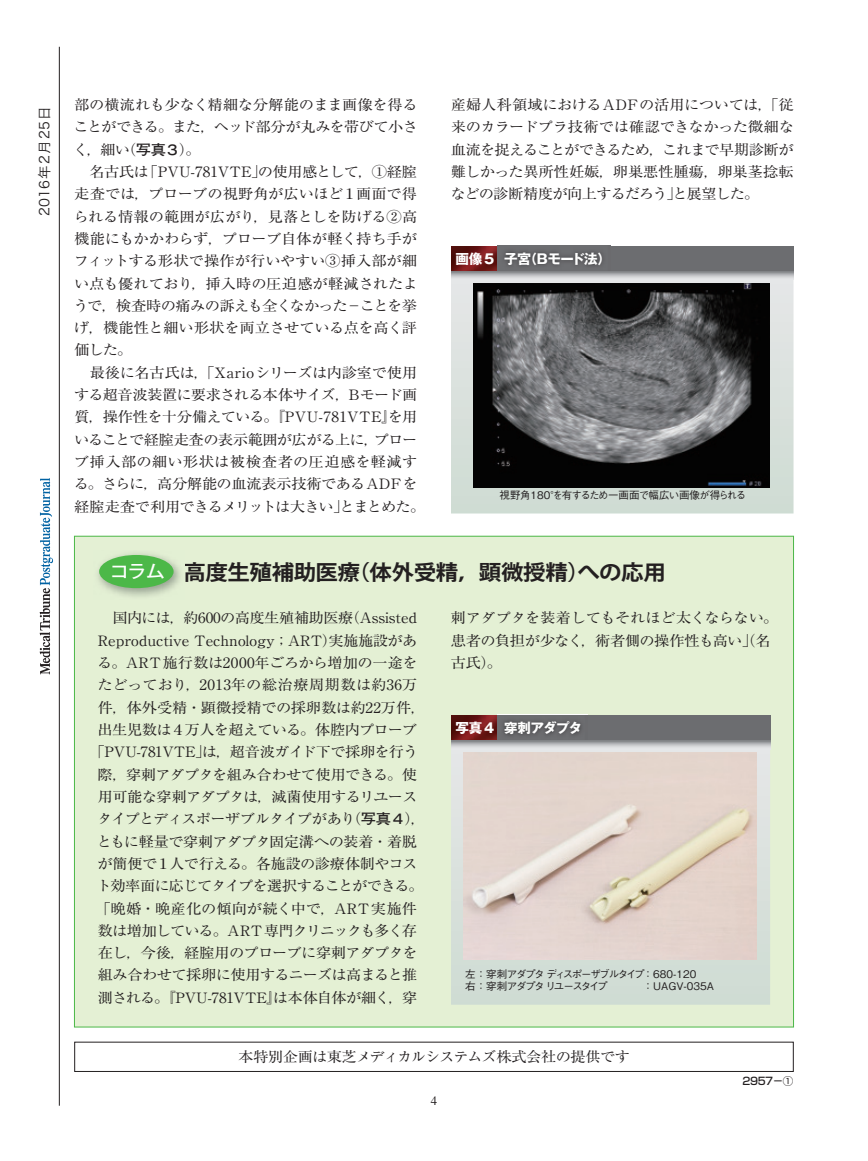
<style>
.page{position:relative;width:868px;height:1161px;background:#fff}
.page>*{position:absolute;margin:0;border:0;box-sizing:border-box;transform-origin:0 0}
.t1{font:21px "Koz Go Pro Bold 90 pv RKSJ H";letter-spacing:-.015em;color:#231f20;scale:1.07 1}
.t2{font:14.25px/22.4px "Ryumin Pro Regular 90 pv RKSJ H";letter-spacing:-.03em;color:#231f20;scale:1.07 1}
.t3{font:13.5px "Gothic MB101 Pro Bold 90 pv RKSJ H";letter-spacing:-.025em;color:#fff}
.t4{font:13.5px "Hira Kaku Pro W3 90 pv RKSJ H";letter-spacing:.085em;color:#231f20}
.t5{font:12.75px "Times";color:#231f20}
.t6{font:10.5px/12.6px "Gothic BBB Pro Medium 90 pv RKSJ H";letter-spacing:-.135em;color:#231f20}
.t7{font:10.5px "Gothic BBB Pro Medium 90 pv RKSJ H";letter-spacing:-.075em;color:#231f20}
.t8{font:10.5px/12.6px "Gothic BBB Pro Medium 90 pv RKSJ H";color:#231f20}
.t9{font:10.5px "Shin Go Pro Medium 90 pv RKSJ H";color:#231f20}
.s1{font-family:"Futo Go B101 Pro Bold 90 pv RKSJ H"}
.s2{font-family:"Koz Go Pro Medium 90 pv RKSJ H";font-size:18px;color:#fff}
</style>
<div class="page">
<hr style="left:59px;top:47px;width:1px;height:1059px;background:#231f20">
<svg style="left:40px;top:478px;width:13px;height:196px"></svg>
<div style="left:74px;top:536px;width:719px;height:491px;background:#e4f0d4"></div>
<hr style="left:867px;top:0;width:1px;height:68px;background:#007f46">
<svg style="left:451px;top:749px;width:319px;height:256px;background:#d5ded7"></svg>
<div style="left:451px;top:715px;width:319px;height:26px;background:#6c6d70"></div>
<img style="left:451px;top:715px;width:46px;height:25px">
<img style="left:497px;top:720px;width:90px;height:21px">
<img style="left:464px;top:753px;width:292px;height:206px">
<svg style="left:451px;top:741px;width:319px;height:8px;background:#bfc0c2"></svg>
<img style="left:98px;top:553px;width:83px;height:44px">
<div style="left:99px;top:555px;width:74px;height:33px;background:#4cb848;border-radius:50%"></div>
<svg style="left:451px;top:280px;width:342px;height:233px;background:#ced7d2"></svg>
<img style="left:473px;top:283px;width:296px;height:204px">
<div style="left:451px;top:246px;width:342px;height:25px;background:#6c6d70"></div>
<img style="left:451px;top:246px;width:46px;height:25px">
<svg style="left:451px;top:271px;width:342px;height:9px;background:#babcbe"></svg>
<p class="t4" style="left:39px;top:216px;width:111px;rotate:-90deg">2016年2月25日</p>
<p class="t2" style="left:73px;top:95px;width:330px">部の横流れも少なく精細な分解能のまま画像を得ることができる。また，ヘッド部分が丸みを帯びて小さく，細い（<span class="s1">写真３</span>）。<br>　名古氏は「PVU-781VTE」の使用感として，①経腟走査では，プローブの視野角が広いほど１画面で得られる情報の範囲が広がり，見落としを防げる②高機能にもかかわらず，プローブ自体が軽く持ち手がフィットする形状で操作が行いやすい③挿入部が細い点も優れており，挿入時の圧迫感が軽減されたようで，検査時の痛みの訴えも全くなかった－ことを挙げ，機能性と細い形状を両立させている点を高く評価した。<br>　最後に名古氏は，「Xarioシリーズは内診室で使用する超音波装置に要求される本体サイズ，Bモード画質，操作性を十分備えている。『PVU-781VTE』を用いることで経腟走査の表示範囲が広がる上に，プローブ挿入部の細い形状は被検査者の圧迫感を軽減する。さらに，高分解能の血流表示技術であるADFを経腟走査で利用できるメリットは大きい」とまとめた。</p>
<p class="t2" style="left:450px;top:95px;width:322px;text-align:justify">産婦人科領域におけるADFの活用については，「従来のカラードプラ技術では確認できなかった微細な血流を捉えることができるため，これまで早期診断が難しかった異所性妊娠，卵巣悪性腫瘍，卵巣茎捻転などの診断精度が向上するだろう」と展望した。</p>
<p class="t3" style="left:455px;top:254px;width:157px">画像５ 子宮（Bモード法）</p>
<p class="t7" style="left:499px;top:491px;width:248px">視野角180°を有するため一画面で幅広い画像が得られる</p>
<h1 class="t1" style="left:110px;top:564px;width:521px"><span class="s2">コラム</span> 高度生殖補助医療（体外受精，顕微授精）への応用</h1>
<p class="t2" style="left:90px;top:609px;width:316px;text-align:center">　国内には，約600の高度生殖補助医療（Assisted<br>Reproductive Technology；ART）実施施設がある。ART施行数は2000年ごろから増加の一途をたどっており，2013年の総治療周期数は約36万件，体外受精・顕微授精での採卵数は約22万件，出生児数は４万人を超えている。体腔内プローブ「PVU-781VTE」は，超音波ガイド下で採卵を行う際，穿刺アダプタを組み合わせて使用できる。使用可能な穿刺アダプタは，滅菌使用するリユースタイプとディスポーザブルタイプがあり（<span class="s1">写真４</span>），ともに軽量で穿刺アダプタ固定溝への装着・着脱が簡便で１人で行える。各施設の診療体制やコスト効率面に応じてタイプを選択することができる。「晩婚・晩産化の傾向が続く中で，ART実施件数は増加している。ART専門クリニックも多く存在し，今後，経腟用のプローブに穿刺アダプタを組み合わせて採卵に使用するニーズは高まると推測される。『PVU-781VTE』は本体自体が細く，穿</p>
<p class="t2" style="left:451px;top:609px;width:307px">刺アダプタを装着してもそれほど太くならない。患者の負担が少なく，術者側の操作性も高い」（名古氏）。</p>
<p class="t3" style="left:455px;top:723px;width:128px">写真４ 穿刺アダプタ</p>
<p class="t6" style="left:465px;top:969px;width:181px">左：穿刺アダプタ ディスポーザブルタイプ右：穿刺アダプタ リユースタイプ</p>
<p class="t8" style="left:642px;top:969px;width:73px">：680-120：UAGV-035A</p>
<p class="t2" style="left:238px;top:1047px;width:367px">本特別企画は東芝メディカルシステムズ株式会社の提供です</p>
<p class="t5" style="left:431px;top:1093px;width:8px">4</p>
<p class="t9" style="left:742px;top:1077px;width:52px">2957－①</p>
</div>
